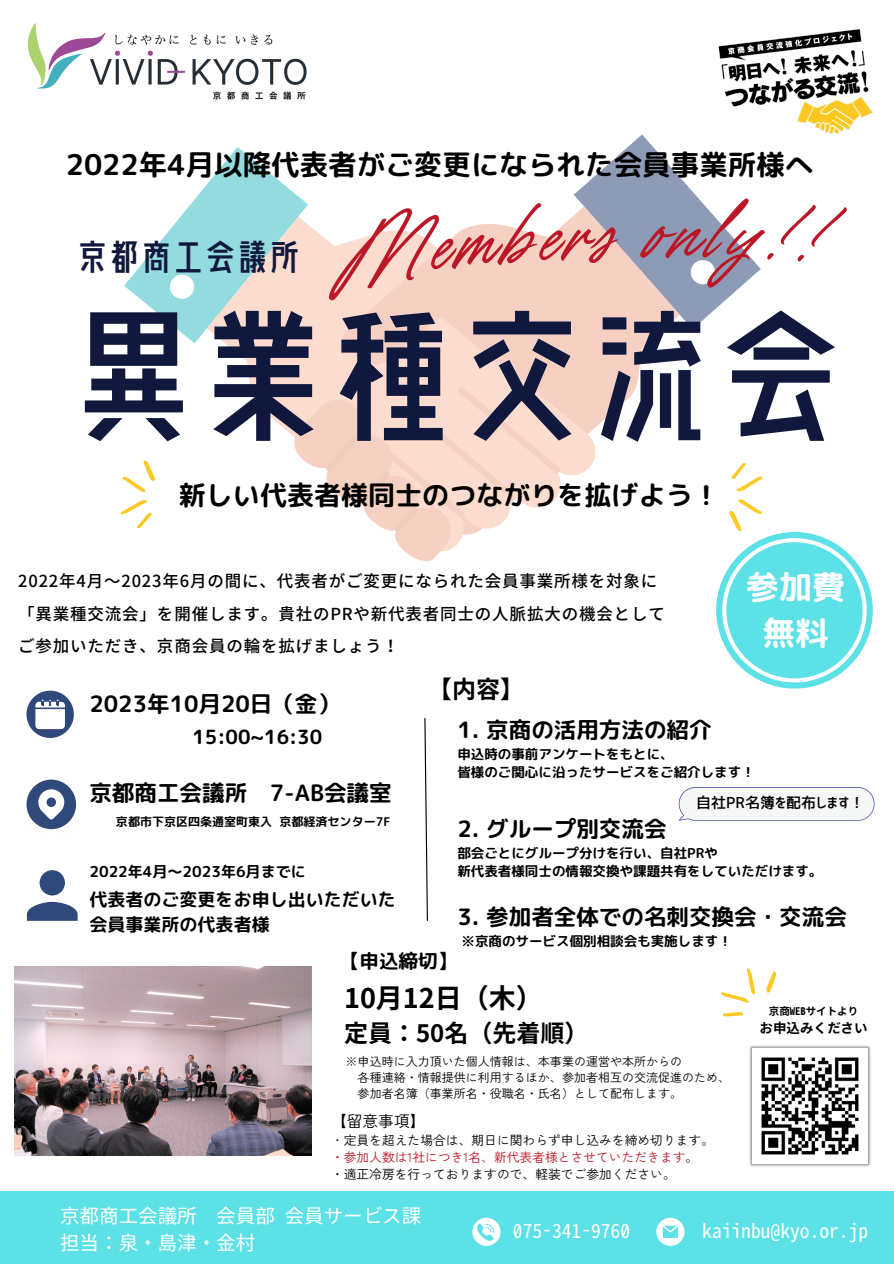
<style>
.page{position:relative;width:894px;height:1264px;background:#fff}
.page>*{position:absolute;margin:0;border:0;box-sizing:border-box;transform-origin:0 0}
.t1{font:161.7px "Kaiso Makina B";letter-spacing:-.2em;color:#11183d}
.t2{font:67.2px "TY Script";color:#bb1727}
.t3{font:40.05px "Kaiso Makina B";letter-spacing:-.2em;color:#11183d}
.t4{font:33px "rounded mplus 1 p bold";color:#fdfefd}
.t5{font:28.5px "rounded mplus 1 p bold";color:#000}
.t6{font:27px "rounded mplus 1 p bold";color:#000}
.t7{font:700 27px "Noto Sans JP";color:#000}
.t8{font:700 24px "Noto Sans JP";color:#000}
.t9{font:22.5px "rounded mplus 1 p bold";color:#000}
.t10{font:19.5px "Gen Ei Gothic M R";color:#fff}
.t11{font:19.5px "rounded mplus 1 p bold";color:#000}
.t12{font:18px "rounded mplus 1 p bold";color:#000}
.t13{font:500 16.5px "Noto Sans JP";letter-spacing:.05em;color:#000}
.t14{font:15.75px "Zen Kaku Gothic New";color:#000}
.t15{font:15px "rounded mplus 1 p bold";color:#000}
.t16{font:15px "Corporate Logo Medium";color:#000}
.t17{font:13.5px "rounded mplus 1 p bold";color:#000}
.t18{font:13.5px "Gen Ei Gothic M B";color:#000}
.t19{font:12.75px "Zen Kaku Gothic New";color:#000}
.t20{font:12.75px "Zen Kaku Gothic New";color:#bb1727}
.t21{font:12px "Zen Kaku Gothic New";color:#000}
.t22{font:12px "rounded mplus 1 p bold";color:#000}
.t23{font:10.5px "Gen Ei Gothic M B";color:#000}
.s1{font-weight:300}
.s2{color:#000}
</style>
<div class="page">
<img style="left:718px;top:29px;width:155px;height:105px">
<img style="left:27px;top:23px;width:280px;height:77px">
<svg style="left:678px;top:787px;width:196px;height:33px"></svg>
<svg style="left:26px;top:690px;width:48px;height:48px"></svg>
<svg style="left:26px;top:779px;width:50px;height:50px"></svg>
<svg style="left:27px;top:870px;width:51px;height:50px"></svg>
<svg style="left:424px;top:718px;width:4px;height:203px"></svg>
<div style="left:0;top:1191px;width:893px;height:72px;background:#5ce1e6"></div>
<svg style="left:472px;top:1217px;width:28px;height:28px"></svg>
<svg style="left:656px;top:1217px;width:28px;height:28px"></svg>
<img style="left:15px;top:966px;width:296px;height:189px">
<svg style="left:721px;top:968px;width:56px;height:49px"></svg>
<img style="left:749px;top:1045px;width:122px;height:122px">
<svg style="left:121px;top:134px;width:751px;height:554px"></svg>
<p class="t5" style="left:66px;top:145px;width:749px">2022年4月以降代表者がご変更になられた会員事業所様へ</p>
<p class="t3" style="left:72px;top:237px;width:234px">京都商工会議所</p>
<p class="t2" style="left:643px;top:192px;width:21px">o</p>
<p class="t1" style="left:53px;top:295px;width:810px">異業種交流会</p>
<p class="t6" style="left:179px;top:476px;width:542px">新しい代表者様同士のつながりを拡げよう！</p>
<p class="t4" style="left:745px;top:563px;width:101px">参加費</p>
<p class="t4" style="left:762px;top:609px;width:68px">無料</p>
<p class="t13" style="left:18px;top:568px;width:640px">2022年4月～2023年6月の間に、代表者がご変更になられた会員事業所様を対象に</p>
<p class="t13" style="left:18px;top:600px;width:648px">「異業種交流会」を開催します。貴社のPRや新代表者同士の人脈拡大の機会として</p>
<p class="t13" style="left:18px;top:633px;width:382px">ご参加いただき、京商会員の輪を拡げましょう！</p>
<p class="t9" style="left:89px;top:688px;width:252px">2023年10月20日（金）</p>
<p class="t11" style="left:192px;top:723px;width:131px">15:00~16:30</p>
<p class="t9" style="left:89px;top:777px;width:304px">京都商工会議所 7-AB会議室</p>
<p class="t22" style="left:116px;top:813px;width:276px">京都市下京区四条通室町東入 京都経済センター7F</p>
<p class="t15" style="left:89px;top:860px;width:218px">2022年4月～2023年6月までに</p>
<p class="t12" style="left:89px;top:887px;width:308px">代表者のご変更をお申し出いただいた</p>
<p class="t12" style="left:89px;top:911px;width:182px">会員事業所の代表者様</p>
<p class="t8" style="left:428px;top:670px;width:98px">【内容】</p>
<p class="t9" style="left:457px;top:713px;width:256px">1. 京商の活用方法の紹介</p>
<p class="t17" style="left:457px;top:744px;width:218px">申込時の事前アンケートをもとに、</p>
<p class="t17" style="left:457px;top:762px;width:299px">皆様のご関心に沿ったサービスをご紹介します！</p>
<p class="t9" style="left:457px;top:812px;width:211px">2. グループ別交流会</p>
<p class="t17" style="left:457px;top:843px;width:262px">部会ごとにグループ分けを行い、自社PRや</p>
<p class="t17" style="left:457px;top:861px;width:366px">新代表者様同士の情報交換や課題共有をしていただけます。</p>
<p class="t9" style="left:457px;top:900px;width:391px">3. 参加者全体での名刺交換会・交流会</p>
<p class="t17" style="left:461px;top:931px;width:272px">※京商のサービス個別相談会も実施します！</p>
<p class="t16" style="left:696px;top:794px;width:169px">自社PR名簿を配布します！</p>
<p class="t11" style="left:340px;top:946px;width:119px">【申込締切】</p>
<p class="t7" style="left:344px;top:976px;width:200px">10月 12日（木）</p>
<p class="t8" style="left:344px;top:1014px;width:246px">定員：50名（先着順）</p>
<p class="t21" style="left:345px;top:1052px;width:338px">※申込時に入力頂いた個人情報は、本事業の運営や本所からの</p>
<p class="t21" style="left:357px;top:1068px;width:374px">各種連絡・情報提供に利用するほか、参加者相互の交流促進のため、</p>
<p class="t21" style="left:357px;top:1084px;width:326px">参加者名簿（事業所名・役職名・氏名）として配布します。</p>
<p class="t14" style="left:331px;top:1108px;width:96px">【留意事項】</p>
<p class="t19" style="left:331px;top:1129px;width:384px"><span class="s1">・</span>定員を超えた場合は、期日に関わらず申し込みを締め切ります。</p>
<p class="t20" style="left:331px;top:1146px;width:369px">・参加人数は1社につき1名、新代表者様とさせていただきます<span class="s2">。</span></p>
<p class="t19" style="left:331px;top:1163px;width:346px">・適正冷房を行っておりますので、軽装でご参加ください。</p>
<p class="t23" style="left:768px;top:1004px;width:91px">京商WEBサイトより</p>
<p class="t18" style="left:759px;top:1019px;width:109px">お申込みください</p>
<p class="t10" style="left:60px;top:1203px;width:362px">京都商工会議所 会員部会員サービス課</p>
<p class="t10" style="left:60px;top:1230px;width:197px">担当：泉・島津・金村</p>
<p class="t10" style="left:513px;top:1217px;width:119px">075-341-9760</p>
<p class="t10" style="left:702px;top:1217px;width:167px">kaiinbu@kyo.or.jp</p>
</div>
